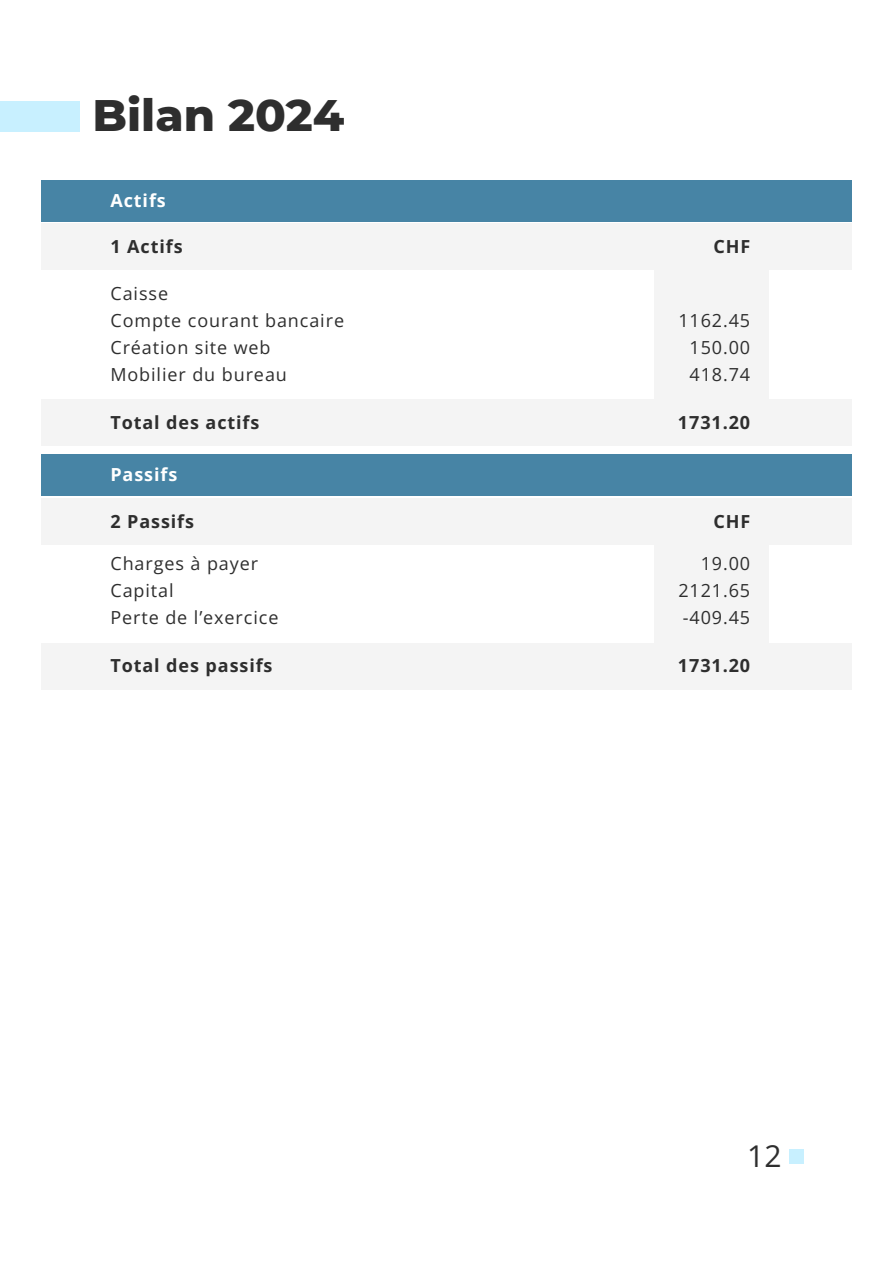
<style>
.page{position:relative;width:894px;height:1264px;background:#fff}
.page>*{position:absolute;margin:0;border:0;box-sizing:border-box;transform-origin:0 0}
.t1{font:800 45px "Montserrat";color:#2e2e2e}
.t2{font:30px "Open Sans";color:#2e2e2e}
.t3{font:18px "Open Sans";letter-spacing:.05em;color:#2e2e2e}
.t4{font:700 18px "Open Sans";letter-spacing:.05em;color:#2e2e2e}
.t5{font:700 18px "Open Sans";letter-spacing:.05em;color:#fff}
</style>
<div class="page">
<div style="left:42px;top:223px;width:810px;height:47px;background:#f4f4f4"></div>
<div style="left:42px;top:498px;width:810px;height:46px;background:#f4f4f4"></div>
<div style="left:42px;top:643px;width:810px;height:46px;background:#f4f4f4"></div>
<div style="left:42px;top:399px;width:809px;height:47px;background:#f4f4f4"></div>
<div style="left:654px;top:223px;width:114px;height:223px;background:#f4f4f4"></div>
<div style="left:654px;top:498px;width:114px;height:179px;background:#f4f4f4"></div>
<div style="left:41px;top:180px;width:811px;height:41px;background:#4784a5"></div>
<div style="left:41px;top:454px;width:811px;height:41px;background:#4784a5"></div>
<div style="left:0;top:101px;width:80px;height:30px;background:#c8f0ff"></div>
<div style="left:789px;top:1149px;width:15px;height:15px;background:#c8f0ff"></div>
<p class="t1" style="left:92px;top:87px;width:253px">Bilan 2024</p>
<h3 class="t5" style="left:110px;top:187px;width:57px">Actifs</h3>
<p class="t4" style="left:110px;top:234px;width:74px">1 Actifs</p>
<p class="t3" style="left:110px;top:280px;width:59px">Caisse</p>
<p class="t3" style="left:110px;top:307px;width:235px">Compte courant bancaire</p>
<h3 class="t3" style="left:110px;top:334px;width:162px">Création site web</h3>
<h3 class="t3" style="left:110px;top:361px;width:178px">Mobilier du bureau</h3>
<p class="t4" style="left:110px;top:409px;width:150px">Total des actifs</p>
<h3 class="t5" style="left:110px;top:462px;width:68px">Passifs</h3>
<h3 class="t4" style="left:110px;top:508px;width:85px">2 Passifs</h3>
<h3 class="t3" style="left:110px;top:551px;width:149px">Charges à payer</h3>
<h2 class="t3" style="left:110px;top:578px;width:65px">Capital</h2>
<h3 class="t3" style="left:110px;top:605px;width:169px">Perte de l’exercice</h3>
<p class="t4" style="left:110px;top:653px;width:164px">Total des passifs</p>
<h2 class="t4" style="left:713px;top:234px;width:38px">CHF</h2>
<p class="t3" style="left:678px;top:307px;width:73px">1162.45</p>
<p class="t3" style="left:689px;top:334px;width:62px">150.00</p>
<h3 class="t3" style="left:689px;top:361px;width:62px">418.74</h3>
<p class="t4" style="left:677px;top:410px;width:74px">1731.20</p>
<p class="t4" style="left:713px;top:508px;width:38px">CHF</p>
<p class="t3" style="left:700px;top:551px;width:51px">19.00</p>
<p class="t3" style="left:678px;top:578px;width:73px">2121.65</p>
<p class="t3" style="left:682px;top:605px;width:69px">-409.45</p>
<p class="t4" style="left:677px;top:653px;width:74px">1731.20</p>
<p class="t2" style="left:747px;top:1135px;width:36px">12</p>
</div>
